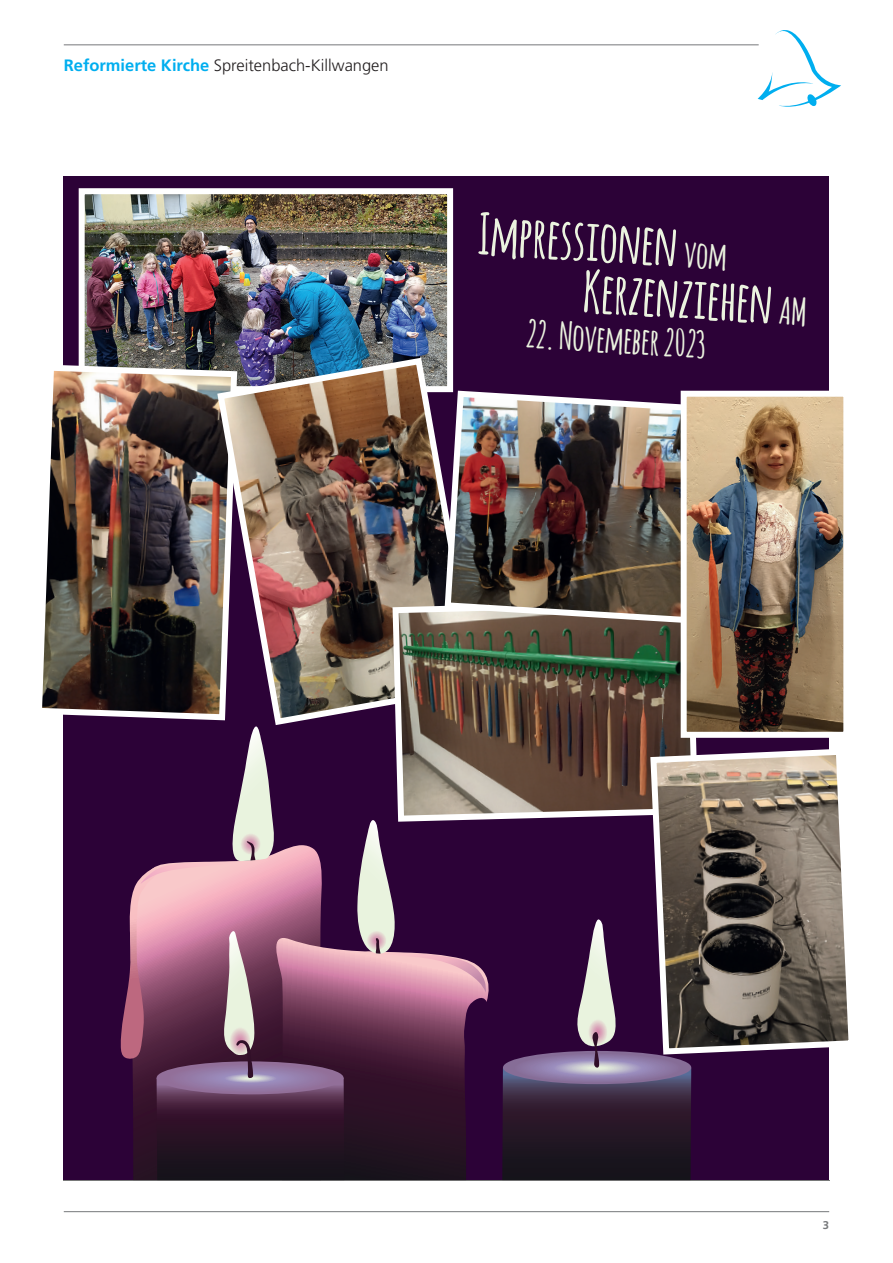
<style>
.page{position:relative;width:893px;height:1263px;background:#fff}
.page>*{position:absolute;margin:0;border:0;box-sizing:border-box;transform-origin:0 0}
.t1{font:700 56.1px/52.2px "Amatic";color:#ebf3df}
.t2{font:700 36.75px "Amatic";color:#ebf3df}
.t3{font:300 16.5px "Frutiger";color:#231f20}
.t4{font:700 11.25px "Frutiger";color:#76787b}
.s1{font-weight:700;color:#00aeef}
.s2{font-size:36.75px}
</style>
<div class="page">
<hr style="left:64px;top:45px;width:695px;height:1px;background:#76787b">
<hr style="left:64px;top:1211px;width:765px;height:1px;background:#76787b">
<svg style="left:758px;top:30px;width:83px;height:77px"></svg>
<div style="left:64px;top:176px;width:765px;height:1004px;background:#2c0237"></div>
<svg style="left:344px;top:938px;width:149px;height:242px"></svg>
<svg style="left:357px;top:820px;width:129px;height:172px"></svg>
<svg style="left:502px;top:919px;width:189px;height:261px"></svg>
<svg style="left:121px;top:726px;width:223px;height:454px"></svg>
<img style="left:86px;top:195px;width:360px;height:167px">
<div style="left:79px;top:188px;width:374px;height:204px;border:6px solid #fff"></div>
<img style="left:42px;top:362px;width:172px;height:361px">
<img style="left:214px;top:354px;width:269px;height:374px">
<img style="left:389px;top:596px;width:312px;height:229px">
<img style="left:441px;top:387px;width:268px;height:239px">
<img style="left:688px;top:398px;width:154px;height:333px">
<div style="left:681px;top:391px;width:168px;height:347px;border:6px solid #fff"></div>
<svg style="left:647px;top:745px;width:202px;height:313px"></svg>
<p class="t3" style="left:64px;top:56px;width:326px"><span class="s1">Reformierte Kirche</span> Spreitenbach-Killwangen</p>
<h1 class="t1" style="left:587px;top:212px;width:225px;text-indent:-108px;rotate:3deg">Impressionen <span class="s2">vom<br></span>Kerzenziehen <span class="s2">AM</span></h1>
<h2 class="t2" style="left:528px;top:308px;width:180px;rotate:3deg">22. Novemeber 2023</h2>
<p class="t4" style="left:823px;top:1218px;width:8px">3</p>
</div>
